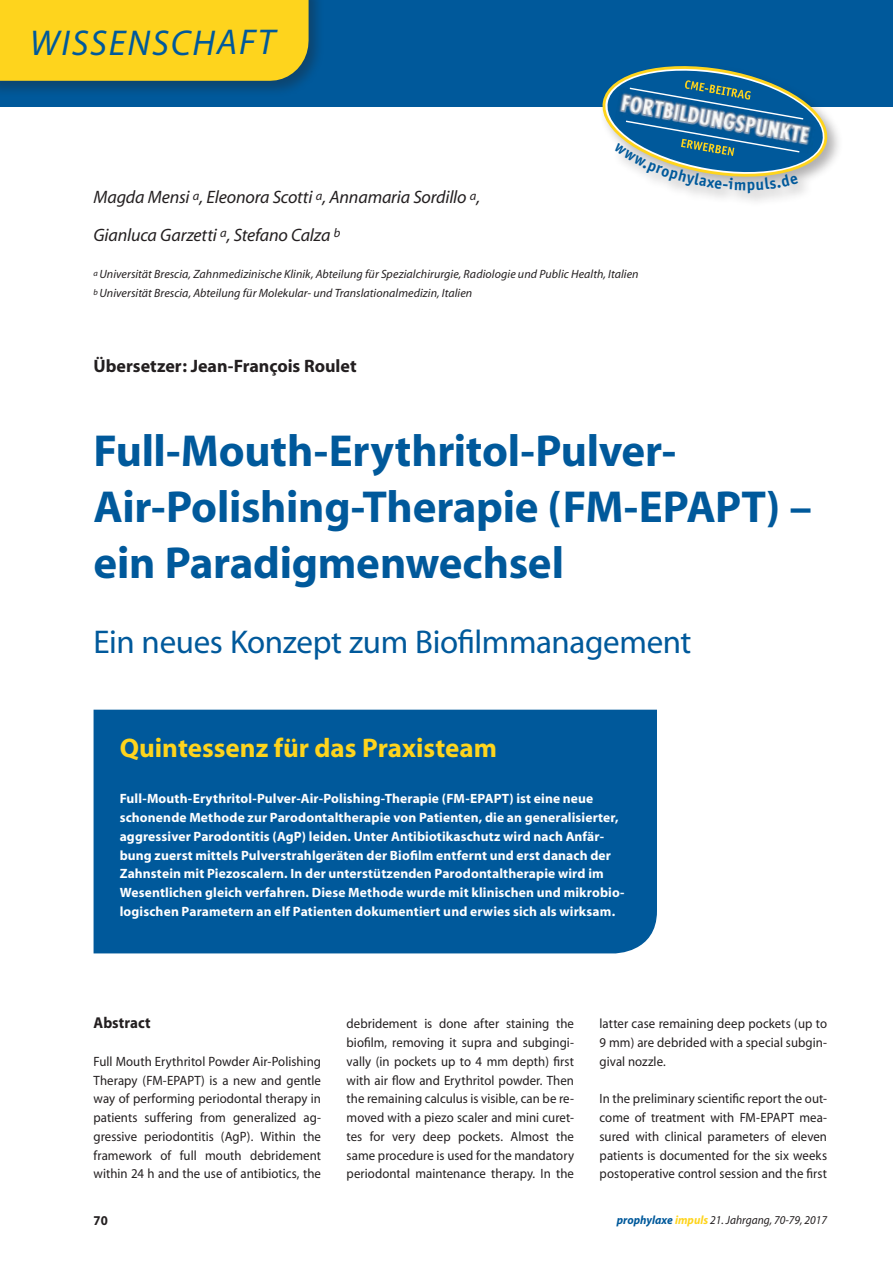
<style>
.page{position:relative;width:893px;height:1263px;background:#fff}
.page>*{position:absolute;margin:0;border:0;box-sizing:border-box;transform-origin:0 0}
.t1{font:700 45px/56.2px "Myriad";letter-spacing:-.005em;color:#00599b}
.t2{font:italic 36px "Myriad";letter-spacing:.05em;color:#00599b}
.t3{font:33px "Myriad";letter-spacing:-.01em;color:#00599b}
.t4{font:700 27px "Myriad";color:#fed41d}
.t5{font:italic 18px/37.5px "Myriad";letter-spacing:-.01em;color:#231f20}
.t6{font:700 18px "Myriad";color:#231f20}
.t7{font:700 15.75px "Myriad";color:#231f20;scale:.95 1}
.t8{font:13.5px/18.8px "Myriad";letter-spacing:.005em;color:#231f20;text-align:justify;scale:.95 1}
.t9{font:700 13.5px/18.8px "Myriad";letter-spacing:.01em;color:#fff}
.t10{font:700 13.5px "Myriad";color:#231f20;scale:.95 1}
.t11{font:italic 12px/18.8px "Myriad";letter-spacing:.005em;color:#231f20}
.t12{font:italic 12px "Myriad";letter-spacing:.005em;color:#231f20;scale:.95 1}
.s1{font-weight:700;color:#00599b}
.s2{font-weight:700;color:#fed41d}
</style>
<div class="page">
<div style="left:0;top:0;width:893px;height:106px;background:#00599b"></div>
<div style="left:0;top:0;width:325px;height:97px;background:#231f20;opacity:.35"></div>
<div style="left:0;top:0;width:309px;height:81px;background:#fed41d"></div>
<div style="left:599px;top:62px;width:244px;height:147px;background:#231f20;opacity:.35"></div>
<div style="left:94px;top:710px;width:563px;height:243px;background:#00599b"></div>
<svg style="left:599px;top:62px;width:231px;height:131px"></svg>
<h2 class="t2" style="left:30px;top:25px;width:246px">WISSENSCHAFT</h2>
<h3 class="t5" style="left:94px;top:179px;width:388px">Magda Mensi <sup>a</sup>, Eleonora Scotti <sup>a</sup>, Annamaria Sordillo <sup>a</sup>,<br>Gianluca Garzetti <sup>a</sup>, Stefano Calza <sup>b</sup></h3>
<p class="t11" style="left:94px;top:265px;width:547px"><sup>a</sup> Universität Brescia, Zahnmedizinische Klinik, Abteilung für Spezialchirurgie, Radiologie und Public Health, Italien <sup>b</sup> Universität Brescia, Abteilung für Molekular- und Translationalmedizin, Italien</p>
<h3 class="t6" style="left:94px;top:357px;width:265px">Übersetzer: Jean-François Roulet</h3>
<h1 class="t1" style="left:94px;top:424px;width:720px">Full-Mouth-Erythritol-Pulver-<br>Air-Polishing-Therapie (FM-EPAPT) – ein Paradigmenwechsel</h1>
<h3 class="t3" style="left:94px;top:626px;width:599px">Ein neues Konzept zum Biofilmmanagement</h3>
<h3 class="t4" style="left:120px;top:734px;width:379px">Quintessenz für das Praxisteam</h3>
<p class="t9" style="left:120px;top:790px;width:506px">Full-Mouth-Erythritol-Pulver-Air-Polishing-Therapie (FM-EPAPT) ist eine neue schonende Methode zur Parodontaltherapie von Patienten, die an generalisierter, aggressiver Parodontitis (AgP) leiden. Unter Antibiotikaschutz wird nach Anfär&shy;bung zuerst mittels Pulverstrahlgeräten der Biofilm entfernt und erst danach der Zahnstein mit Piezoscalern. In der unterstützenden Parodontaltherapie wird im Wesentlichen gleich verfahren. Diese Methode wurde mit klinischen und mikrobio&shy;logischen Parametern an elf Patienten dokumentiert und erwies sich als wirksam.</p>
<p class="t7" style="left:94px;top:1015px;width:62px">Abstract</p>
<p class="t8" style="left:94px;top:1053px;width:241px">Full Mouth Erythritol Powder Air-Polishing Therapy (FM-EPAPT) is a new and gentle way of performing periodontal therapy in patients suffering from generalized ag&shy;gressive periodontitis (AgP). Within the framework of full mouth debridement within 24 h and the use of antibiotics, the</p>
<p class="t10" style="left:94px;top:1213px;width:16px">70</p>
<p class="t8" style="left:347px;top:1015px;width:241px">debridement is done after staining the biofilm, removing it supra and subgingi&shy;vally (in pockets up to 4 mm depth) first with air flow and Erythritol powder. Then the remaining calculus is visible, can be re&shy;moved with a piezo scaler and mini curet&shy;tes for very deep pockets. Almost the same procedure is used for the mandatory periodontal maintenance therapy. In the</p>
<p class="t8" style="left:600px;top:1015px;width:241px">latter case remaining deep pockets (up to 9 mm) are debrided with a special subgin&shy;gival nozzle.</p>
<p class="t8" style="left:600px;top:1090px;width:241px">In the preliminary scientific report the out&shy;come of treatment with FM-EPAPT mea&shy;sured with clinical parameters of eleven patients is documented for the six weeks postoperative control session and the first</p>
<p class="t12" style="left:617px;top:1214px;width:223px"><span class="s1">prophylaxe</span> <span class="s2">impuls</span> 21. Jahrgang, 70-79, 2017</p>
</div>
